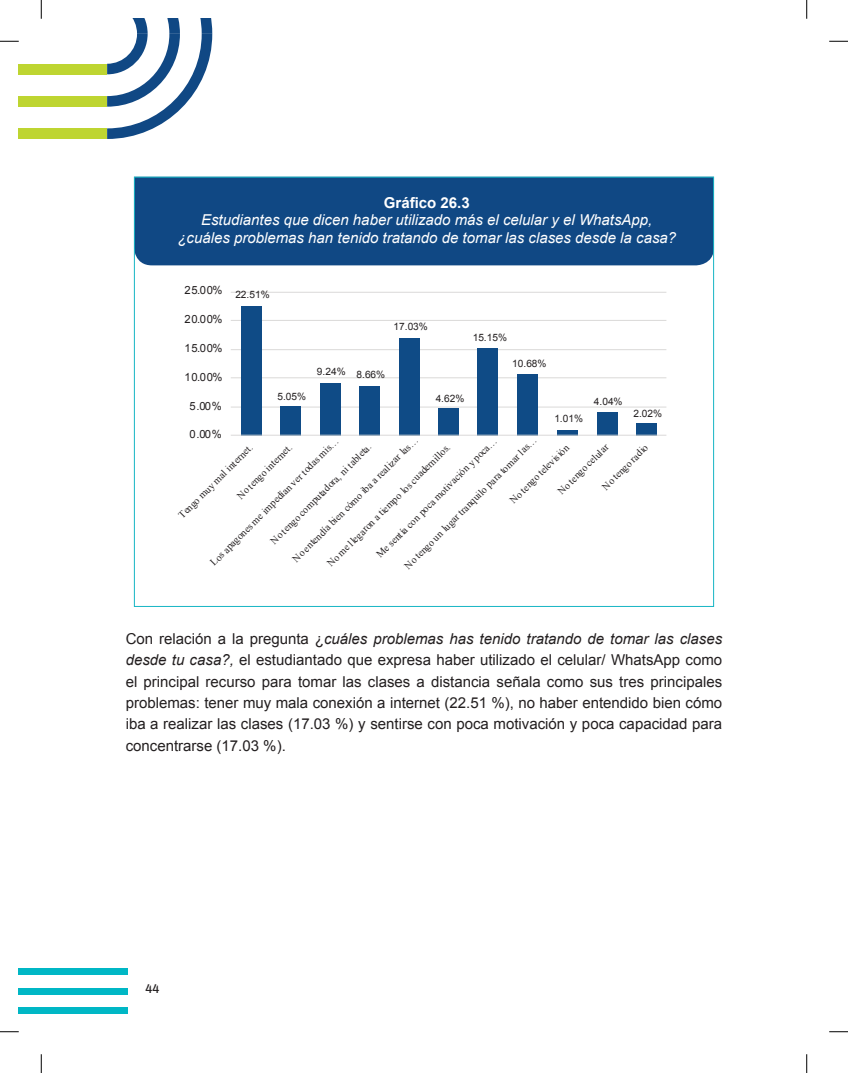
<style>
.page{position:relative;width:848px;height:1073px;background:#fff}
.page>*{position:absolute;margin:0;border:0;box-sizing:border-box;transform-origin:0 0}
.t1{font:15px/21.2px "Arial";color:#231f20;text-align:justify}
.t2{font:italic 15px/17.5px "Arial";color:#fff;text-align:center}
.t3{font:700 15px "Arial";color:#fff}
.t4{font:500 12.5px "Archivo";color:#231f20}
.t5{font:11.25px "Arial";letter-spacing:.055em;color:#231f20}
.t6{font:10.12px "Times New Roman";color:#231f20}
.t7{font:10.12px "Arial";color:#231f20}
.s1{font-style:italic}
</style>
<div class="page">
<div style="left:19px;top:1007px;width:109px;height:6px;background:#00b7c5"></div>
<div style="left:19px;top:988px;width:109px;height:6px;background:#00b7c5"></div>
<div style="left:19px;top:968px;width:109px;height:6px;background:#00b7c5"></div>
<div style="left:19px;top:64px;width:88px;height:10px;background:#bed531"></div>
<div style="left:19px;top:96px;width:88px;height:11px;background:#bed531"></div>
<div style="left:19px;top:128px;width:88px;height:11px;background:#bed531"></div>
<svg style="left:107px;top:19px;width:105px;height:120px"></svg>
<div style="left:136px;top:179px;width:576px;height:86px;background:#104884"></div>
<hr style="left:231px;top:406px;width:435px;height:1px;background:#dad9d8">
<hr style="left:231px;top:377px;width:435px;height:1px;background:#dad9d8">
<hr style="left:231px;top:349px;width:435px;height:1px;background:#dad9d8">
<hr style="left:231px;top:320px;width:435px;height:1px;background:#dad9d8">
<hr style="left:231px;top:292px;width:435px;height:1px;background:#dad9d8">
<svg style="left:557px;top:430px;width:20px;height:5px"></svg>
<div style="left:636px;top:423px;width:21px;height:13px;background:#0f4b86"></div>
<div style="left:597px;top:412px;width:20px;height:24px;background:#0f4b86"></div>
<div style="left:438px;top:409px;width:21px;height:27px;background:#0f4b86"></div>
<div style="left:280px;top:406px;width:21px;height:30px;background:#0f4b86"></div>
<div style="left:359px;top:386px;width:21px;height:50px;background:#0f4b86"></div>
<div style="left:320px;top:383px;width:20px;height:53px;background:#0f4b86"></div>
<div style="left:517px;top:374px;width:21px;height:62px;background:#0f4b86"></div>
<div style="left:477px;top:348px;width:21px;height:88px;background:#0f4b86"></div>
<div style="left:399px;top:338px;width:20px;height:98px;background:#0f4b86"></div>
<div style="left:241px;top:306px;width:20px;height:130px;background:#0f4b86"></div>
<hr style="left:231px;top:435px;width:435px;height:1px;background:#dad9d8">
<svg style="left:0;top:40px;width:19px;height:2px"></svg>
<svg style="left:829px;top:40px;width:19px;height:2px"></svg>
<svg style="left:0;top:1031px;width:19px;height:1px"></svg>
<svg style="left:829px;top:1031px;width:19px;height:1px"></svg>
<svg style="left:40px;top:0;width:2px;height:19px"></svg>
<svg style="left:40px;top:1054px;width:2px;height:18px"></svg>
<svg style="left:806px;top:0;width:1px;height:19px"></svg>
<svg style="left:806px;top:1054px;width:1px;height:18px"></svg>
<p class="t3" style="left:384px;top:192px;width:87px">Gráfico 26.3</p>
<p class="t2" style="left:177px;top:211px;width:500px">Estudiantes que dicen haber utilizado más el celular y el WhatsApp, ¿cuáles problemas han tenido tratando de tomar las clases desde la casa?</p>
<p class="t5" style="left:184px;top:282px;width:39px">25.00%</p>
<p class="t5" style="left:184px;top:312px;width:39px">20.00%</p>
<p class="t5" style="left:184px;top:341px;width:39px">15.00%</p>
<p class="t5" style="left:184px;top:369px;width:39px">10.00%</p>
<p class="t5" style="left:190px;top:398px;width:34px">5.00%</p>
<p class="t5" style="left:190px;top:426px;width:34px">0.00%</p>
<p class="t7" style="left:235px;top:288px;width:36px">22.51%</p>
<p class="t7" style="left:277px;top:389px;width:30px">5.05%</p>
<p class="t7" style="left:393px;top:320px;width:36px">17.03%</p>
<p class="t7" style="left:317px;top:366px;width:70px">9.24% 8.66%</p>
<p class="t7" style="left:435px;top:392px;width:30px">4.62%</p>
<p class="t7" style="left:472px;top:331px;width:36px">15.15%</p>
<p class="t7" style="left:512px;top:357px;width:36px">10.68%</p>
<p class="t7" style="left:554px;top:412px;width:30px">1.01%</p>
<p class="t7" style="left:594px;top:395px;width:30px">4.04%</p>
<p class="t7" style="left:633px;top:406px;width:30px">2.02%</p>
<p class="t6" style="left:289px;top:555px;width:175px;rotate:-45deg">No entendía bien cómo iba a realizar las…</p>
<p class="t6" style="left:401px;top:562px;width:184px;rotate:-45deg">No tengo un lugar tranquilo para tomar las…</p>
<p class="t6" style="left:207px;top:559px;width:178px;rotate:-45deg">Los apagones me impedían ver todas mis…</p>
<p class="t6" style="left:373px;top:551px;width:167px;rotate:-45deg">Me sentía con poca motivación y poca…</p>
<p class="t6" style="left:554px;top:488px;width:69px;rotate:-45deg">No tengo celular</p>
<p class="t6" style="left:506px;top:497px;width:81px;rotate:-45deg">No tengo televisión</p>
<p class="t6" style="left:599px;top:483px;width:62px;rotate:-45deg">No tengo radio</p>
<p class="t6" style="left:234px;top:492px;width:75px;rotate:-45deg">No tengo internet.</p>
<p class="t6" style="left:175px;top:512px;width:102px;rotate:-45deg">Tengo muy mal internet.</p>
<p class="t6" style="left:267px;top:537px;width:139px;rotate:-45deg">No tengo computadora, ni tableta.</p>
<p class="t6" style="left:324px;top:560px;width:170px;rotate:-45deg">No me llegaron a tiempo los cuadernillos.</p>
<p class="t7" style="left:233px;top:626px;width:36px">28.75%</p>
<p class="t1" style="left:126px;top:628px;width:598px">Con relación a la pregunta ¿<span class="s1">cuáles problemas has tenido tratando de tomar las clases desde tu casa?,</span> el estudiantado que expresa haber utilizado el celular/ WhatsApp como el principal recurso para tomar las clases a distancia señala como sus tres principales problemas: tener muy mala conexión a internet (22.51 %), no haber entendido bien cómo iba a realizar las clases (17.03 %) y sentirse con poca motivación y poca capacidad para concentrarse (17.03 %).</p>
<p class="t5" style="left:183px;top:631px;width:39px">30.00%</p>
<p class="t5" style="left:183px;top:651px;width:39px">25.00%</p>
<p class="t5" style="left:183px;top:671px;width:39px">20.00%</p>
<p class="t7" style="left:471px;top:688px;width:36px">13.75%</p>
<p class="t5" style="left:183px;top:691px;width:39px">15.00%</p>
<p class="t7" style="left:313px;top:694px;width:36px">12.50%</p>
<p class="t5" style="left:183px;top:713px;width:39px">10.00%</p>
<p class="t7" style="left:276px;top:714px;width:30px">7.50%</p>
<p class="t7" style="left:513px;top:718px;width:30px">6.25%</p>
<p class="t7" style="left:592px;top:718px;width:30px">6.25%</p>
<p class="t5" style="left:188px;top:733px;width:34px">5.00%</p>
<p class="t4" style="left:145px;top:979px;width:15px">44</p>
</div>
